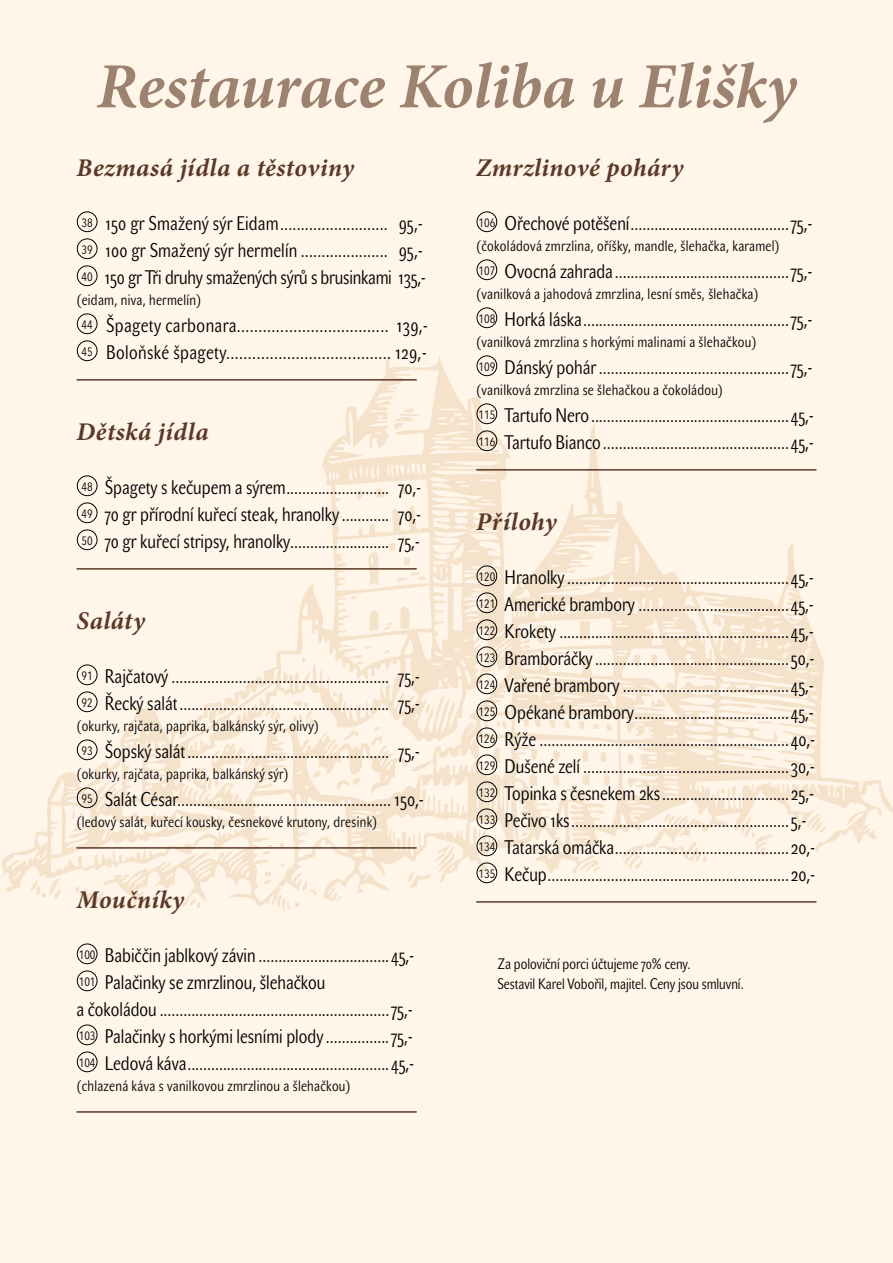
<style>
.page{position:relative;width:893px;height:1263px;background:#fff5e9}
.page>*{position:absolute;margin:0;border:0;box-sizing:border-box;transform-origin:0 0}
.t1{font:italic 700 64.5px "Minion Pro";letter-spacing:-.005em;color:#9d836f}
.t2{font:italic 700 25.5px "Minion Pro";letter-spacing:.02em;color:#5b3928}
.t3{font:19.5px/27px "John Sans Cond Lite CE";color:#000}
.t4{font:19.5px/27px "John Sans Cond Lite CE";letter-spacing:.02em;color:#000}
.t5{font:15px "John Sans Cond Lite CE";letter-spacing:.02em;color:#000}
.t6{font:15px/19.5px "John Sans Cond Lite CE";color:#000}
</style>
<div class="page">
<svg style="left:1px;top:352px;width:892px;height:559px"></svg>
<svg style="left:408px;top:843px;width:52px;height:48px"></svg>
<svg style="left:579px;top:857px;width:22px;height:16px"></svg>
<svg style="left:757px;top:722px;width:17px;height:4px"></svg>
<svg style="left:344px;top:730px;width:15px;height:10px"></svg>
<svg style="left:620px;top:813px;width:88px;height:56px"></svg>
<svg style="left:532px;top:847px;width:16px;height:7px"></svg>
<svg style="left:31px;top:878px;width:32px;height:21px"></svg>
<svg style="left:264px;top:862px;width:54px;height:49px"></svg>
<svg style="left:189px;top:898px;width:13px;height:12px"></svg>
<svg style="left:367px;top:610px;width:26px;height:21px"></svg>
<svg style="left:204px;top:743px;width:42px;height:48px"></svg>
<div style="left:77px;top:211px;width:20px;height:21px;border:1px solid #000;border-radius:50%"></div>
<div style="left:77px;top:238px;width:20px;height:21px;border:1px solid #000;border-radius:50%"></div>
<div style="left:77px;top:265px;width:20px;height:21px;border:1px solid #000;border-radius:50%"></div>
<div style="left:77px;top:313px;width:20px;height:21px;border:1px solid #000;border-radius:50%"></div>
<div style="left:77px;top:340px;width:20px;height:21px;border:1px solid #000;border-radius:50%"></div>
<hr style="left:77px;top:379px;width:340px;height:2px;background:#5b3928">
<div style="left:77px;top:475px;width:20px;height:21px;border:1px solid #000;border-radius:50%"></div>
<div style="left:77px;top:502px;width:20px;height:21px;border:1px solid #000;border-radius:50%"></div>
<div style="left:77px;top:529px;width:20px;height:21px;border:1px solid #000;border-radius:50%"></div>
<hr style="left:77px;top:568px;width:340px;height:2px;background:#5b3928">
<div style="left:77px;top:664px;width:20px;height:21px;border:1px solid #000;border-radius:50%"></div>
<div style="left:77px;top:691px;width:20px;height:21px;border:1px solid #000;border-radius:50%"></div>
<div style="left:77px;top:739px;width:20px;height:21px;border:1px solid #000;border-radius:50%"></div>
<div style="left:77px;top:787px;width:20px;height:21px;border:1px solid #000;border-radius:50%"></div>
<hr style="left:77px;top:847px;width:340px;height:2px;background:#5b3928">
<div style="left:77px;top:943px;width:20px;height:21px;border:1px solid #000;border-radius:50%"></div>
<div style="left:77px;top:970px;width:20px;height:21px;border:1px solid #000;border-radius:50%"></div>
<div style="left:77px;top:1024px;width:20px;height:21px;border:1px solid #000;border-radius:50%"></div>
<div style="left:77px;top:1051px;width:20px;height:21px;border:1px solid #000;border-radius:50%"></div>
<hr style="left:77px;top:1111px;width:340px;height:2px;background:#5b3928">
<div style="left:477px;top:211px;width:20px;height:21px;border:1px solid #000;border-radius:50%"></div>
<div style="left:477px;top:259px;width:20px;height:21px;border:1px solid #000;border-radius:50%"></div>
<div style="left:477px;top:307px;width:20px;height:21px;border:1px solid #000;border-radius:50%"></div>
<div style="left:477px;top:355px;width:20px;height:21px;border:1px solid #000;border-radius:50%"></div>
<div style="left:477px;top:403px;width:20px;height:21px;border:1px solid #000;border-radius:50%"></div>
<div style="left:477px;top:430px;width:20px;height:21px;border:1px solid #000;border-radius:50%"></div>
<hr style="left:476px;top:469px;width:340px;height:2px;background:#5b3928">
<div style="left:477px;top:565px;width:20px;height:21px;border:1px solid #000;border-radius:50%"></div>
<div style="left:477px;top:592px;width:20px;height:21px;border:1px solid #000;border-radius:50%"></div>
<div style="left:477px;top:619px;width:20px;height:21px;border:1px solid #000;border-radius:50%"></div>
<div style="left:477px;top:646px;width:20px;height:21px;border:1px solid #000;border-radius:50%"></div>
<div style="left:477px;top:673px;width:20px;height:21px;border:1px solid #000;border-radius:50%"></div>
<div style="left:477px;top:700px;width:20px;height:21px;border:1px solid #000;border-radius:50%"></div>
<div style="left:477px;top:727px;width:20px;height:21px;border:1px solid #000;border-radius:50%"></div>
<div style="left:477px;top:754px;width:20px;height:21px;border:1px solid #000;border-radius:50%"></div>
<div style="left:477px;top:781px;width:20px;height:21px;border:1px solid #000;border-radius:50%"></div>
<div style="left:477px;top:808px;width:20px;height:21px;border:1px solid #000;border-radius:50%"></div>
<div style="left:477px;top:835px;width:20px;height:21px;border:1px solid #000;border-radius:50%"></div>
<div style="left:477px;top:862px;width:20px;height:21px;border:1px solid #000;border-radius:50%"></div>
<hr style="left:476px;top:901px;width:340px;height:2px;background:#5b3928">
<h1 class="t1" style="left:97px;top:41px;width:701px">Restaurace Koliba u Elišky</h1>
<h2 class="t2" style="left:77px;top:150px;width:279px">Bezmasá jídla a těstoviny</h2>
<p class="t3" style="left:82px;top:210px;width:346px"><sup>38</sup> 150 gr Smažený sýr Eidam.......................... 95,-<br><sup>39</sup> 100 gr Smažený sýr hermelín ..................... 95,-<br><sup>40</sup> 150 gr Tři druhy smažených sýrů s brusinkami 135,-</p>
<p class="t5" style="left:77px;top:291px;width:126px">(eidam, niva, hermelín)</p>
<p class="t4" style="left:82px;top:312px;width:348px"><sup>44</sup> Špagety carbonara................................... 139,-<br><sup>45</sup> Boloňské špagety...................................... 129,-</p>
<h2 class="t2" style="left:476px;top:150px;width:209px">Zmrzlinové poháry</h2>
<p class="t3" style="left:478px;top:210px;width:335px"><sup>106</sup> Ořechové potěšení........................................75,-</p>
<p class="t5" style="left:476px;top:237px;width:305px">(čokoládová zmrzlina, oříšky, mandle, šlehačka, karamel)</p>
<p class="t3" style="left:478px;top:258px;width:335px"><sup>107</sup> Ovocná zahrada............................................75,-</p>
<p class="t5" style="left:476px;top:285px;width:284px">(vanilková a jahodová zmrzlina, lesní směs, šlehačka)</p>
<p class="t3" style="left:478px;top:306px;width:335px"><sup>108</sup> Horká láska....................................................75,-</p>
<p class="t5" style="left:476px;top:333px;width:282px">(vanilková zmrzlina s horkými malinami a šlehačkou)</p>
<p class="t3" style="left:478px;top:354px;width:335px"><sup>109</sup> Dánský pohár................................................75,-</p>
<p class="t5" style="left:476px;top:381px;width:248px">(vanilková zmrzlina se šlehačkou a čokoládou)</p>
<p class="t3" style="left:478px;top:402px;width:337px"><sup>115</sup> Tartufo Nero..................................................45,-<br><sup>116</sup> Tartufo Bianco ...............................................45,-</p>
<h2 class="t2" style="left:77px;top:414px;width:134px">Dětská jídla</h2>
<p class="t3" style="left:82px;top:474px;width:341px;text-align:justify"><sup>48</sup> Špagety s kečupem a sýrem.......................... 70,- <sup>49</sup> 70 gr přírodní kuřecí steak, hranolky............ 70,- <sup>50</sup> 70 gr kuřecí stripsy, hranolky......................... 75,-</p>
<h2 class="t2" style="left:476px;top:504px;width:82px">Přílohy</h2>
<p class="t3" style="left:478px;top:564px;width:338px"><sup>120</sup> Hranolky........................................................45,- <sup>121</sup> Americké brambory ......................................45,- <sup>122</sup> Krokety ..........................................................45,- <sup>123</sup> Bramboráčky.................................................50,- <sup>124</sup> Vařené brambory..........................................45,- <sup>125</sup> Opékané brambory.......................................45,- <sup>126</sup> Rýže ...............................................................40,- <sup>129</sup> Dušené zelí ....................................................30,- <sup>132</sup> Topinka s česnekem 2ks................................25,- <sup>133</sup> Pečivo 1ks.......................................................5,- <sup>134</sup> Tatarská omáčka............................................20,- <sup>135</sup> Kečup.............................................................20,-</p>
<h2 class="t2" style="left:77px;top:603px;width:70px">Saláty</h2>
<p class="t3" style="left:82px;top:663px;width:340px"><sup>91</sup> Rajčatový ....................................................... 75,-<br><sup>92</sup> Řecký salát..................................................... 75,-</p>
<p class="t5" style="left:77px;top:717px;width:244px">(okurky, rajčata, paprika, balkánský sýr, olivy)</p>
<p class="t3" style="left:82px;top:738px;width:340px"><sup>93</sup> Šopský salát................................................... 75,-</p>
<p class="t5" style="left:77px;top:765px;width:214px">(okurky, rajčata, paprika, balkánský sýr)</p>
<p class="t3" style="left:82px;top:786px;width:344px"><sup>95</sup> Salát César...................................................... 150,-</p>
<p class="t5" style="left:77px;top:813px;width:302px">(ledový salát, kuřecí kousky, česnekové krutony, dresink)</p>
<h2 class="t2" style="left:77px;top:882px;width:109px">Moučníky</h2>
<p class="t3" style="left:77px;top:942px;width:339px"><sup>100</sup> Babiččin jablkový závin .................................45,- <sup>101</sup> Palačinky se zmrzlinou, šlehačkou<br>a čokoládou ..........................................................75,- <sup>103</sup> Palačinky s horkými lesními plody................75,- <sup>104</sup> Ledová káva...................................................45,-</p>
<p class="t5" style="left:77px;top:1077px;width:276px">(chlazená káva s vanilkovou zmrzlinou a šlehačkou)</p>
<p class="t6" style="left:497px;top:954px;width:248px">Za poloviční porci účtujeme 70% ceny.<br>Sestavil Karel Vobořil, majitel. Ceny jsou smluvní.</p>
</div>
